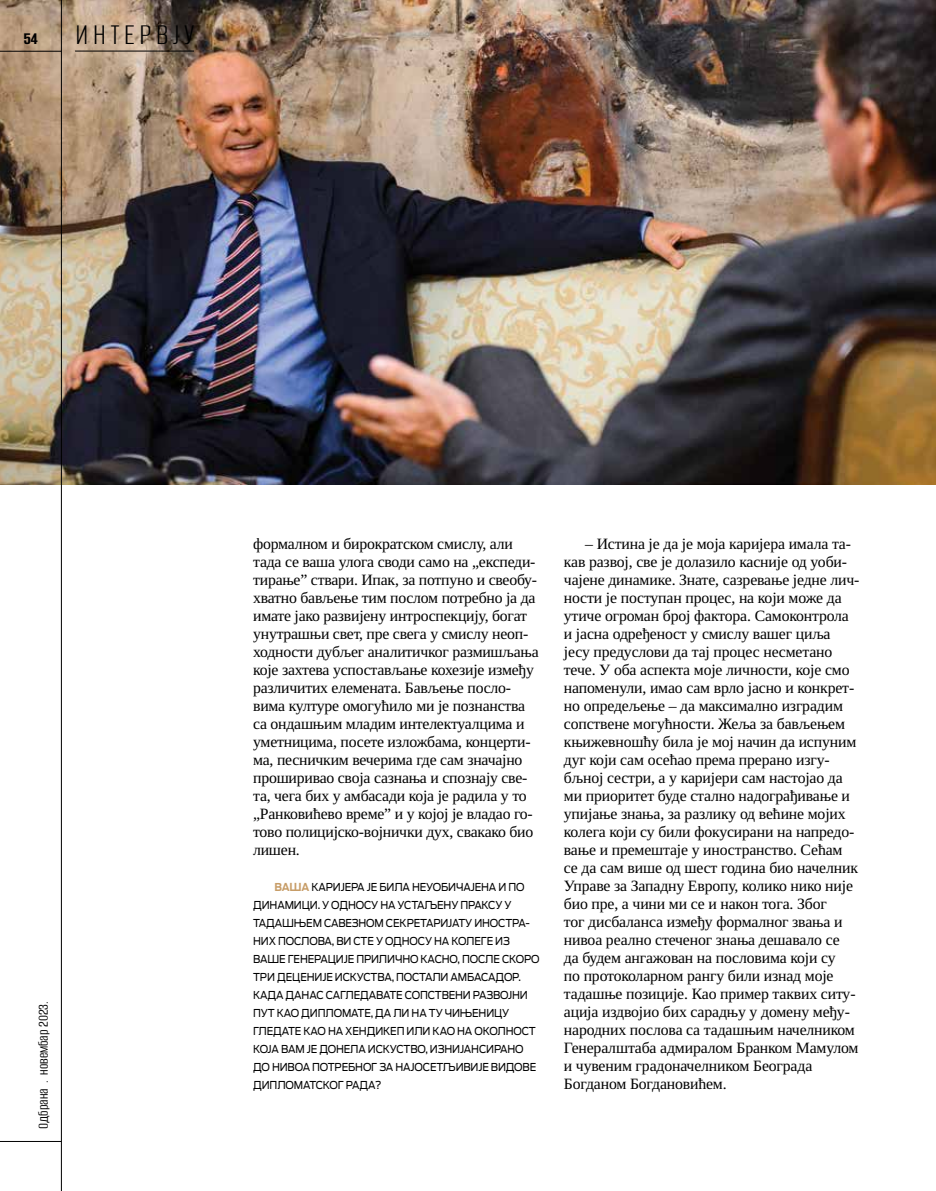
<style>
.page{position:relative;width:936px;height:1191px;background:#fff}
.page>*{position:absolute;margin:0;border:0;box-sizing:border-box;transform-origin:0 0}
.t1{font:100 31.5px "Alumni Sans";letter-spacing:.14em;color:#000}
.t2{font:100 18px "Alumni Sans";color:#000}
.t3{font:15.75px/18px "Tinos";letter-spacing:-.01em;color:#000}
.t4{font:100 15px "Alumni Sans";color:#000}
.t5{font:10.8px/18px "Ford Antenna";letter-spacing:-.015em;color:#000;scale:.93 1}
.s1{font-weight:700;color:#c79d68}
</style>
<div class="page">
<img style="left:0;top:0;width:935px;height:484px">
<hr style="left:0;top:51px;width:61px;height:1px;background:#000">
<hr style="left:61px;top:0;width:1px;height:1191px;background:#000">
<hr style="left:0;top:1141px;width:61px;height:1px;background:#000">
<hr style="left:75px;top:51px;width:119px;height:1px;background:#000">
<p class="t2" style="left:24px;top:30px;width:16px">54</p>
<h1 class="t1" style="left:75px;top:19px;width:120px">ИНТЕРВЈУ</h1>
<p class="t4" style="left:36px;top:1129px;width:130px;rotate:-90deg">Одбрана . новембар 2023.</p>
<p class="t3" style="left:253px;top:535px;width:287px">формалном и бирократском смислу, али тада се ваша улога своди само на „експеди&shy;тирање” ствари. Ипак, за потпуно и свеобу&shy;хватно бављење тим послом потребно ја да имате јако развијену интроспекцију, богат унутрашњи свет, пре свега у смислу неоп&shy;ходности дубљег аналитичког размишљања које захтева успостављање кохезије између различитих елемената. Бављење посло&shy;вима културе омогућило ми је познанства са ондашњим младим интелектуалцима и уметницима, посете изложбама, концерти&shy;ма, песничким вечерима где сам значајно проширивао своја сазнања и спознају све&shy;та, чега бих у амбасади која је радила у то „Ранковићево време” и у којој је владао го&shy;тово полицијско-војнички дух, свакако био лишен.</p>
<p class="t5" style="left:253px;top:877px;width:309px;text-indent:21px"><span class="s1">ВАША</span> КАРИЈЕРА ЈЕ БИЛА НЕУОБИЧАЈЕНА И ПО ДИНАМИЦИ. У ОДНОСУ НА УСТАЉЕНУ ПРАКСУ У ТАДАШЊЕМ САВЕЗНОМ СЕКРЕТАРИЈАТУ ИНОСТРА-НИХ ПОСЛОВА, ВИ СТЕ У ОДНОСУ НА КОЛЕГЕ ИЗ ВАШЕ ГЕНЕРАЦИЈЕ ПРИЛИЧНО КАСНО, ПОСЛЕ СКОРО ТРИ ДЕЦЕНИЈЕ ИСКУСТВА, ПОСТАЛИ АМБАСАДОР.<br>КАДА ДАНАС САГЛЕДАВАТЕ СОПСТВЕНИ РАЗВОЈНИ ПУТ КАО ДИПЛОМАТЕ, ДА ЛИ НА ТУ ЧИЊЕНИЦУ ГЛЕДАТЕ КАО НА ХЕНДИКЕП ИЛИ КАО НА ОКОЛНОСТ КОЈА ВАМ ЈЕ ДОНЕЛА ИСКУСТВО, ИЗНИЈАНСИРАНО ДО НИВОА ПОТРЕБНОГ ЗА НАЈОСЕТЉИВИЈЕ ВИДОВЕ ДИПЛОМАТСКОГ РАДА?</p>
<p class="t3" style="left:564px;top:535px;width:297px;text-indent:21px">– Истина је да је моја каријера имала та&shy;кав развој, све је долазило касније од уоби&shy;чајене динамике. Знате, сазревање једне лич&shy;ности је поступан процес, на који може да утиче огроман број фактора. Самоконтрола и јасна одређеност у смислу вашег циља јесу предуслови да тај процес несметано тече. У оба аспекта моје личности, које смо напоменули, имао сам врло јасно и конкрет&shy;но опредељење – да максимално изградим сопствене могућности. Жеља за бављењем књижевношћу била је мој начин да испуним дуг који сам осећао према прерано изгу&shy;бљној сестри, а у каријери сам настојао да ми приоритет буде стално надограђивање и упијање знања, за разлику од већине мојих колега који су били фокусирани на напредо&shy;вање и премештаје у иностранство. Сећам се да сам више од шест година био начелник Управе за Западну Европу, колико нико није био пре, а чини ми се и након тога. Због<br>тог дисбаланса између формалног звања и нивоа реално стеченог знања дешавало се<br>да будем ангажован на пословима који су<br>по протоколарном рангу били изнад моје тадашње позиције. Као пример таквих ситу&shy;ација издвојио бих сарадњу у домену међу&shy;народних послова са тадашњим начелником Генералштаба адмиралом Бранком Мамулом и чувеним градоначелником Београда Богданом Богдановићем.</p>
</div>
